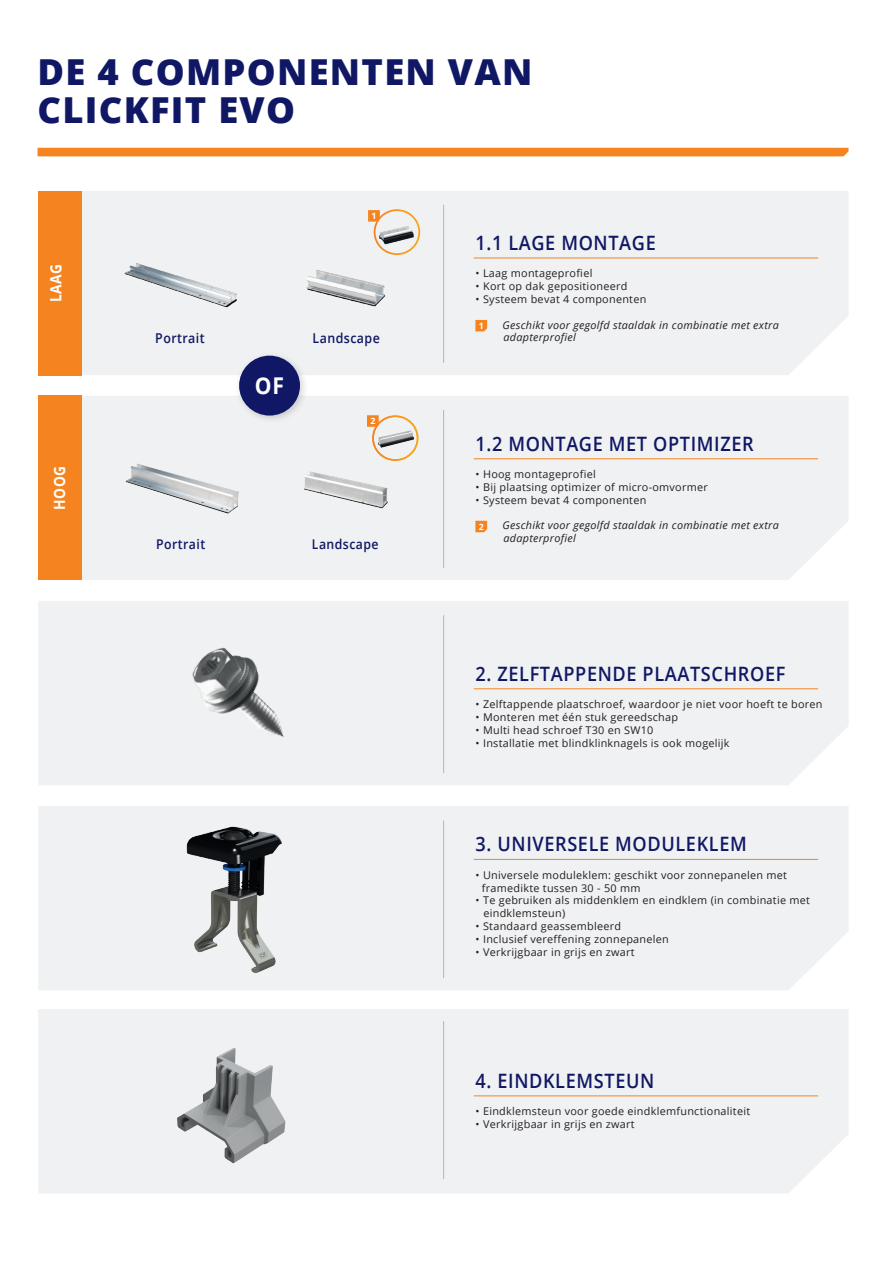
<style>
.page{position:relative;width:893px;height:1263px;background:#fff}
.page>*{position:absolute;margin:0;border:0;box-sizing:border-box;transform-origin:0 0}
.t1{font:800 35.85px/38.1px "Open Sans";letter-spacing:.035em;color:#101865}
.t2{font:700 23.1px "Open Sans";color:#fff;scale:.91 1}
.t3{font:600 19.8px "Open Sans";letter-spacing:.035em;color:#101865;scale:.91 1}
.t4{font:700 15.45px "Open Sans";letter-spacing:.035em;color:#fff;scale:.89 1}
.t5{font:600 13.5px "Open Sans";letter-spacing:.035em;color:#101865;scale:.91 1}
.t6{font:10.65px/12.8px "Open Sans";letter-spacing:.025em;color:#231f20}
.t7{font:italic 10.65px/12.8px "Open Sans";letter-spacing:.025em;color:#231f20}
.t8{font:700 8.7px "Open Sans";color:#fff}
</style>
<div class="page">
<div style="left:38px;top:148px;width:810px;height:8px;background:#f58420"></div>
<div style="left:82px;top:191px;width:766px;height:184px;background:#f0f1f2"></div>
<div style="left:82px;top:396px;width:766px;height:184px;background:#f0f1f2"></div>
<div style="left:38px;top:601px;width:810px;height:184px;background:#f0f1f2"></div>
<div style="left:38px;top:806px;width:810px;height:184px;background:#f0f1f2"></div>
<div style="left:38px;top:1009px;width:810px;height:184px;background:#f0f1f2"></div>
<hr style="left:443px;top:205px;width:1px;height:158px;background:#57585a">
<hr style="left:443px;top:410px;width:1px;height:158px;background:#57585a">
<hr style="left:443px;top:615px;width:1px;height:158px;background:#57585a">
<hr style="left:443px;top:820px;width:1px;height:158px;background:#57585a">
<hr style="left:443px;top:1021px;width:1px;height:158px;background:#57585a">
<div style="left:38px;top:191px;width:44px;height:184px;background:#f58420"></div>
<div style="left:38px;top:396px;width:44px;height:184px;background:#f58420"></div>
<hr style="left:474px;top:258px;width:344px;height:1px;background:#f58420">
<hr style="left:474px;top:459px;width:344px;height:1px;background:#f58420">
<hr style="left:474px;top:688px;width:344px;height:1px;background:#f58420">
<hr style="left:474px;top:859px;width:344px;height:1px;background:#f58420">
<hr style="left:474px;top:1095px;width:344px;height:1px;background:#f58420">
<img style="left:100px;top:1037px;width:235px;height:130px">
<img style="left:121px;top:231px;width:121px;height:96px">
<img style="left:288px;top:227px;width:120px;height:105px">
<img style="left:375px;top:210px;width:44px;height:44px;border-radius:22px">
<div style="left:374px;top:209px;width:46px;height:46px;border:2px solid #fff;border-radius:50%"></div>
<img style="left:123px;top:439px;width:119px;height:94px">
<img style="left:287px;top:440px;width:119px;height:79px">
<img style="left:373px;top:422px;width:45px;height:30px">
<div style="left:373px;top:416px;width:45px;height:44px;border:2px solid #fff;border-radius:50%"></div>
<div style="left:372px;top:415px;width:47px;height:46px;border:2px solid #fff;border-radius:50%"></div>
<svg style="left:367px;top:415px;width:12px;height:12px"></svg>
<svg style="left:368px;top:210px;width:12px;height:12px"></svg>
<svg style="left:475px;top:320px;width:12px;height:11px"></svg>
<svg style="left:475px;top:521px;width:12px;height:11px"></svg>
<img style="left:38px;top:625px;width:406px;height:136px">
<img style="left:184px;top:825px;width:100px;height:148px">
<div style="left:235px;top:351px;width:74px;height:74px;background:#231f20;opacity:.2"></div>
<div style="left:239px;top:356px;width:61px;height:60px;background:#101865;border-radius:50%"></div>
<h1 class="t1" style="left:38px;top:51px;width:496px">DE 4 COMPONENTEN VAN<br>CLICKFIT EVO</h1>
<h3 class="t4" style="left:45px;top:302px;width:44px;rotate:-90deg">LAAG</h3>
<h3 class="t4" style="left:49px;top:510px;width:51px;rotate:-90deg">HOOG</h3>
<p class="t8" style="left:371px;top:210px;width:7px">1</p>
<p class="t5" style="left:155px;top:329px;width:56px">Portrait</p>
<p class="t5" style="left:313px;top:329px;width:75px">Landscape</p>
<h2 class="t2" style="left:255px;top:370px;width:34px">OF</h2>
<p class="t8" style="left:370px;top:415px;width:7px">2</p>
<p class="t5" style="left:156px;top:535px;width:55px">Portrait</p>
<p class="t5" style="left:312px;top:535px;width:75px">Landscape</p>
<h3 class="t3" style="left:475px;top:229px;width:200px">1.1 LAGE MONTAGE</h3>
<p class="t6" style="left:476px;top:267px;width:118px">• Laag montageprofiel</p>
<p class="t6" style="left:476px;top:280px;width:153px">• Kort op dak gepositioneerd</p>
<p class="t6" style="left:476px;top:292px;width:172px">• Systeem bevat 4 componenten</p>
<p class="t7" style="left:503px;top:318px;width:278px">Geschikt voor gegolfd staaldak in combinatie met extra adapterprofiel</p>
<p class="t8" style="left:479px;top:320px;width:7px">1</p>
<h3 class="t3" style="left:475px;top:430px;width:307px">1.2 MONTAGE MET OPTIMIZER</h3>
<p class="t6" style="left:476px;top:468px;width:122px">• Hoog montageprofiel</p>
<p class="t6" style="left:476px;top:480px;width:234px">• Bij plaatsing optimizer of micro-omvormer</p>
<p class="t6" style="left:476px;top:493px;width:172px">• Systeem bevat 4 componenten</p>
<p class="t7" style="left:503px;top:519px;width:278px">Geschikt voor gegolfd staaldak in combinatie met extra adapterprofiel</p>
<p class="t8" style="left:479px;top:520px;width:7px">2</p>
<h3 class="t3" style="left:475px;top:660px;width:342px">2. ZELFTAPPENDE PLAATSCHROEF</h3>
<p class="t6" style="left:476px;top:698px;width:348px">• Zelftappende plaatschroef, waardoor je niet voor hoeft te boren</p>
<p class="t6" style="left:476px;top:710px;width:204px">• Monteren met één stuk gereedschap</p>
<p class="t6" style="left:476px;top:723px;width:179px">• Multi head schroef T30 en SW10</p>
<p class="t6" style="left:476px;top:736px;width:255px">• Installatie met blindklinknagels is ook mogelijk</p>
<h3 class="t3" style="left:475px;top:831px;width:300px">3. UNIVERSELE MODULEKLEM</h3>
<p class="t6" style="left:482px;top:868px;width:307px;text-indent:-6px">• Universele moduleklem: geschikt voor zonnepanelen met framedikte tussen 30 - 50 mm</p>
<p class="t6" style="left:483px;top:894px;width:328px;text-indent:-8px">• Te gebruiken als middenklem en eindklem (in combinatie met eindklemsteun)</p>
<p class="t6" style="left:476px;top:919px;width:147px">• Standaard geassembleerd</p>
<p class="t6" style="left:476px;top:932px;width:195px">• Inclusief vereffening zonnepanelen</p>
<p class="t6" style="left:476px;top:945px;width:161px">• Verkrijgbaar in grijs en zwart</p>
<h3 class="t3" style="left:475px;top:1067px;width:198px">4. EINDKLEMSTEUN</h3>
<p class="t6" style="left:476px;top:1105px;width:276px">• Eindklemsteun voor goede eindklemfunctionaliteit</p>
<p class="t6" style="left:476px;top:1117px;width:161px">• Verkrijgbaar in grijs en zwart</p>
</div>
